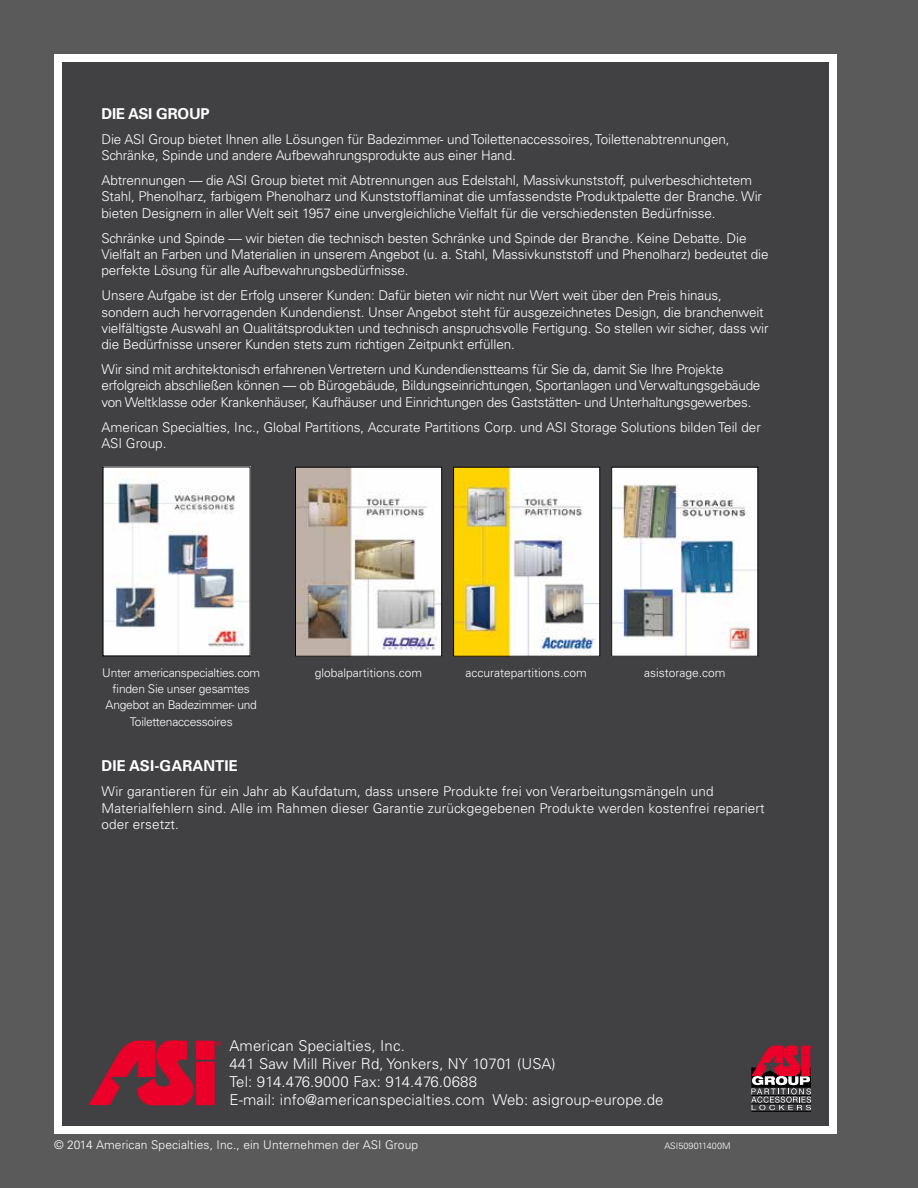
<style>
.page{position:relative;width:918px;height:1188px;background:#5a5a5a}
.page>*{position:absolute;margin:0;border:0;box-sizing:border-box;transform-origin:0 0}
.t1{font:300 15px/18px "Univers";letter-spacing:.01em;color:#fff}
.t2{font:700 15px "Univers";letter-spacing:.01em;color:#fff}
.t3{font:700 15px "Univers";letter-spacing:-.01em;color:#fff}
.t4{font:300 13.5px/16.2px "Univers";letter-spacing:-.01em;color:#fff}
.t5{font:300 13.5px/16.2px "Univers";letter-spacing:.01em;color:#fff}
.t6{font:300 12px "Univers";color:#fff}
.t7{font:300 12px/16.2px "Univers";letter-spacing:-.02em;color:#fff;text-align:center}
.t8{font:300 9px "Univers";letter-spacing:.01em;color:#fff}
</style>
<div class="page">
<div style="left:54px;top:54px;width:783px;height:1080px;background:#fff"></div>
<div style="left:62px;top:62px;width:767px;height:1064px;background:#414042"></div>
<svg style="left:89px;top:1040px;width:132px;height:66px"></svg>
<svg style="left:751px;top:1045px;width:62px;height:65px"></svg>
<hr style="left:751px;top:1095px;width:60px;height:1px;background:#000">
<hr style="left:751px;top:1104px;width:60px;height:1px;background:#000">
<hr style="left:751px;top:1111px;width:60px;height:1px;background:#000">
<img style="left:105px;top:469px;width:143px;height:185px">
<img style="left:613px;top:469px;width:143px;height:186px">
<img style="left:455px;top:469px;width:143px;height:186px">
<div style="left:453px;top:467px;width:147px;height:190px;border:1px solid #000"></div>
<img style="left:297px;top:469px;width:143px;height:186px">
<div style="left:295px;top:467px;width:147px;height:190px;border:1px solid #000"></div>
<p class="t3" style="left:102px;top:104px;width:110px">DIE ASI GROUP</p>
<p class="t4" style="left:102px;top:131px;width:629px">Die ASI Group bietet Ihnen alle Lösungen für Badezimmer- und Toilettenaccessoires, Toilettenabtrennungen,<br>Schränke, Spinde und andere Aufbewahrungsprodukte aus einer Hand.</p>
<p class="t4" style="left:102px;top:172px;width:662px">Abtrennungen — die ASI Group bietet mit Abtrennungen aus Edelstahl, Massivkunststoff, pulverbeschichtetem<br>Stahl, Phenolharz, farbigem Phenolharz und Kunststofflaminat die umfassendste Produktpalette der Branche. Wir bieten Designern in aller Welt seit 1957 eine unvergleichliche Vielfalt für die verschiedensten Bedürfnisse.</p>
<p class="t4" style="left:102px;top:230px;width:669px">Schränke und Spinde — wir bieten die technisch besten Schränke und Spinde der Branche. Keine Debatte. Die<br>Vielfalt an Farben und Materialien in unserem Angebot (u. a. Stahl, Massivkunststoff und Phenolharz) bedeutet die perfekte Lösung für alle Aufbewahrungsbedürfnisse.</p>
<p class="t4" style="left:102px;top:287px;width:668px">Unsere Aufgabe ist der Erfolg unserer Kunden: Dafür bieten wir nicht nur Wert weit über den Preis hinaus, sondern auch hervorragenden Kundendienst. Unser Angebot steht für ausgezeichnetes Design, die branchenweit vielfältigste Auswahl an Qualitätsprodukten und technisch anspruchsvolle Fertigung. So stellen wir sicher, dass wir die Bedürfnisse unserer Kunden stets zum richtigen Zeitpunkt erfüllen.</p>
<p class="t4" style="left:102px;top:361px;width:660px">Wir sind mit architektonisch erfahrenen Vertretern und Kundendienstteams für Sie da, damit Sie Ihre Projekte erfolgreich abschließen können — ob Bürogebäude, Bildungseinrichtungen, Sportanlagen und Verwaltungsgebäude von Weltklasse oder Krankenhäuser, Kaufhäuser und Einrichtungen des Gaststätten- und Unterhaltungsgewerbes.</p>
<p class="t4" style="left:102px;top:419px;width:661px">American Specialties, Inc., Global Partitions, Accurate Partitions Corp. und ASI Storage Solutions bilden Teil der<br>ASI Group.</p>
<p class="t7" style="left:102px;top:664px;width:159px">Unter americanspecialties.com finden Sie unser gesamtes<br>Angebot an Badezimmer- und<br>Toilettenaccessoires</p>
<p class="t6" style="left:315px;top:665px;width:109px">globalpartitions.com</p>
<p class="t6" style="left:465px;top:665px;width:123px">accuratepartitions.com</p>
<p class="t6" style="left:644px;top:665px;width:83px">asistorage.com</p>
<p class="t2" style="left:102px;top:756px;width:138px">DIE ASI-GARANTIE</p>
<p class="t5" style="left:102px;top:783px;width:665px">Wir garantieren für ein Jahr ab Kaufdatum, dass unsere Produkte frei von Verarbeitungsmängeln und<br>Materialfehlern sind. Alle im Rahmen dieser Garantie zurückgegebenen Produkte werden kostenfrei repariert oder ersetzt.</p>
<p class="t1" style="left:230px;top:1036px;width:436px">American Specialties, Inc.<br>441 Saw Mill River Rd, Yonkers, NY 10701 (USA)<br>Tel: 914.476.9000 Fax: 914.476.0688<br>E-mail: info@americanspecialties.com Web: asigroup-europe.de</p>
<p class="t6" style="left:54px;top:1137px;width:366px">© 2014 American Specialties, Inc., ein Unternehmen der ASI Group</p>
<p class="t8" style="left:664px;top:1140px;width:68px">ASI509011400M</p>
</div>
